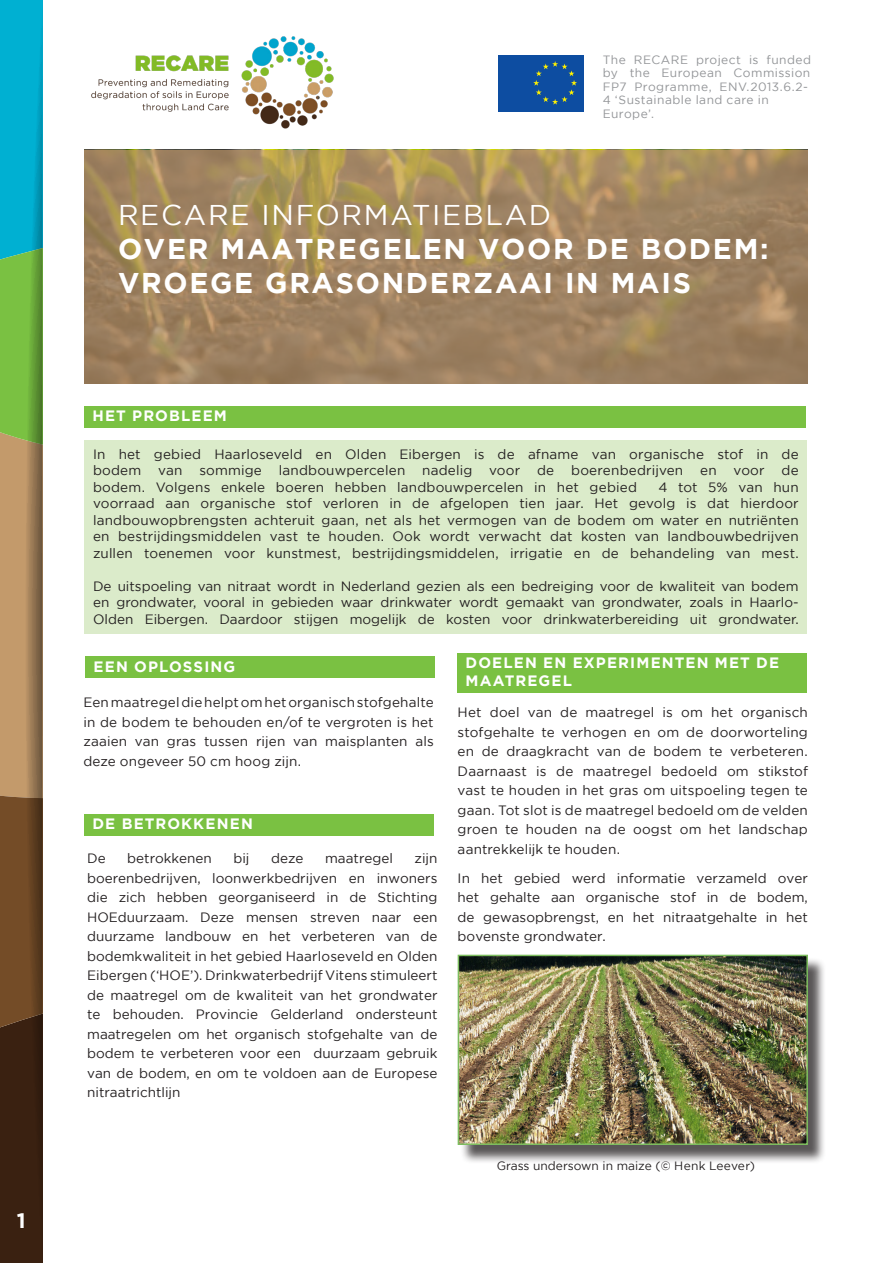
<style>
.page{position:relative;width:893px;height:1263px;background:#fff}
.page>*{position:absolute;margin:0;border:0;box-sizing:border-box;transform-origin:0 0}
.t1{font:700 28.5px "Gotham";letter-spacing:.06em;color:#fff}
.t2{font:28.5px "Gotham";letter-spacing:.06em;color:#fff}
.t3{font:700 21px "Gotham";color:#fff}
.heading{font:700 15px/18px "Gotham";letter-spacing:.075em;color:#fff}
.text{font:13.5px/19.5px "Gotham";letter-spacing:.01em;color:#231f20;text-align:justify}
.t4{font:12px/13.5px "Gotham";letter-spacing:.035em;color:#939598}
.t5{font:12px "Gotham";color:#231f20}
</style>
<div class="page">
<svg style="left:0;top:0;width:43px;height:1263px;background:#607757"></svg>
<div style="left:84px;top:406px;width:721px;height:22px;background:#7ac142"></div>
<div style="left:85px;top:656px;width:350px;height:22px;background:#7ac142"></div>
<div style="left:499px;top:55px;width:85px;height:56px;background:#0d4da1"></div>
<svg style="left:533px;top:61px;width:44px;height:44px"></svg>
<svg style="left:84px;top:150px;width:724px;height:234px;background:#a0845f"></svg>
<img style="left:91px;top:36px;width:243px;height:93px">
<div style="left:84px;top:814px;width:350px;height:21px;background:#7ac142"></div>
<div style="left:457px;top:653px;width:350px;height:40px;background:#7ac142"></div>
<div style="left:460px;top:957px;width:367px;height:207px;background:#231f20;opacity:.75"></div>
<img style="left:461px;top:958px;width:344px;height:184px">
<div style="left:458px;top:955px;width:350px;height:190px;border:2px solid #7dbd5f"></div>
<div style="left:85px;top:440px;width:722px;height:194px;background:#dbebca"></div>
<p class="t3" style="left:17px;top:1209px;width:10px">1</p>
<p class="t4" style="left:603px;top:52px;width:210px">The RECARE project is funded by the European Commission<br>FP7 Programme, ENV.2013.6.2-<br>4 ‘Sustainable land care in<br>Europe’.</p>
<p class="t2" style="left:118px;top:199px;width:435px">RECARE INFORMATIEBLAD</p>
<p class="t1" style="left:118px;top:233px;width:652px">OVER MAATREGELEN VOOR DE BODEM:</p>
<p class="t1" style="left:118px;top:267px;width:574px">VROEGE GRASONDERZAAI IN MAIS</p>
<p class="heading" style="left:92px;top:406px;width:136px">HET PROBLEEM</p>
<p class="text" style="left:93px;top:445px;width:707px;line-height:16.5px">In het gebied Haarloseveld en Olden Eibergen is de afname van organische stof in de bodem</p>
<p class="text" style="left:158px;top:460px;width:26px">van</p>
<p class="text" style="left:199px;top:460px;width:64px">sommige</p>
<p class="text" style="left:279px;top:460px;width:128px">landbouwpercelen</p>
<p class="text" style="left:422px;top:460px;width:52px">nadelig</p>
<p class="text" style="left:489px;top:460px;width:33px">voor</p>
<p class="text" style="left:537px;top:460px;width:19px">de</p>
<p class="text" style="left:571px;top:460px;width:114px">boerenbedrijven</p>
<p class="text" style="left:700px;top:460px;width:18px">en</p>
<p class="text" style="left:734px;top:460px;width:33px">voor</p>
<p class="text" style="left:781px;top:460px;width:19px">de</p>
<p class="text" style="left:93px;top:477px;width:545px">bodem. Volgens enkele boeren hebben landbouwpercelen in het gebied</p>
<p class="text" style="left:93px;top:478px;width:707px;line-height:16.5px;text-indent:565px">4 tot 5% van hun voorraad aan organische stof verloren in de afgelopen tien jaar. Het gevolg is dat hierdoor landbouwopbrengsten achteruit gaan, net als het vermogen van de bodem om water en nutriënten en bestrijdingsmiddelen vast te houden. Ook wordt verwacht dat kosten van landbouwbedrijven zullen toenemen voor kunstmest, bestrijdingsmiddelen, irrigatie en de behandeling van mest.</p>
<p class="text" style="left:93px;top:577px;width:707px;line-height:16.5px">De uitspoeling van nitraat wordt in Nederland gezien als een bedreiging voor de kwaliteit van bodem en grondwater, vooral in gebieden waar drinkwater wordt gemaakt van grondwater, zoals in Haarlo-Olden Eibergen. Daardoor stijgen mogelijk de kosten voor drinkwaterbereiding uit grondwater.</p>
<p class="heading" style="left:94px;top:657px;width:143px">EEN OPLOSSING</p>
<p class="text" style="left:83px;top:693px;width:352px">Een maatregel die helpt om het organisch stofgehalte in de bodem te behouden en/of te vergroten is het zaaien van gras tussen rijen van maisplanten als deze ongeveer 50 cm hoog zijn.</p>
<p class="heading" style="left:92px;top:814px;width:162px">DE BETROKKENEN</p>
<p class="text" style="left:87px;top:849px;width:20px">De</p>
<p class="text" style="left:127px;top:849px;width:86px">betrokkenen</p>
<p class="text" style="left:233px;top:849px;width:18px">bij</p>
<p class="text" style="left:271px;top:849px;width:34px">deze</p>
<p class="text" style="left:325px;top:849px;width:69px">maatregel</p>
<p class="text" style="left:87px;top:849px;width:352px;text-indent:327px">zijn boerenbedrijven, loonwerkbedrijven en inwoners die zich hebben georganiseerd in de Stichting HOEduurzaam. Deze mensen streven naar een duurzame landbouw en het verbeteren van de bodemkwaliteit in het gebied Haarloseveld en Olden Eibergen (‘HOE’). Drinkwaterbedrijf Vitens stimuleert de maatregel om de kwaliteit van het grondwater te behouden. Provincie Gelderland ondersteunt maatregelen om het organisch stofgehalte van de bodem te verbeteren voor een duurzaam gebruik van de bodem, en om te voldoen aan de Europese nitraatrichtlijn</p>
<p class="heading" style="left:466px;top:653px;width:315px">DOELEN EN EXPERIMENTEN MET DE<br>MAATREGEL</p>
<p class="text" style="left:458px;top:702px;width:352px">Het doel van de maatregel is om het organisch stofgehalte te verhogen en om de doorworteling en de draagkracht van de bodem te verbeteren.<br>Daarnaast is de maatregel bedoeld om stikstof vast te houden in het gras om uitspoeling tegen te gaan. Tot slot is de maatregel bedoeld om de velden groen te houden na de oogst om het landschap aantrekkelijk te houden.</p>
<p class="text" style="left:458px;top:868px;width:352px">In het gebied werd informatie verzameld over het gehalte aan organische stof in de bodem, de gewasopbrengst, en het nitraatgehalte in het bovenste grondwater.</p>
<p class="t5" style="left:497px;top:1159px;width:260px">Grass undersown in maize (© Henk Leever)</p>
</div>
